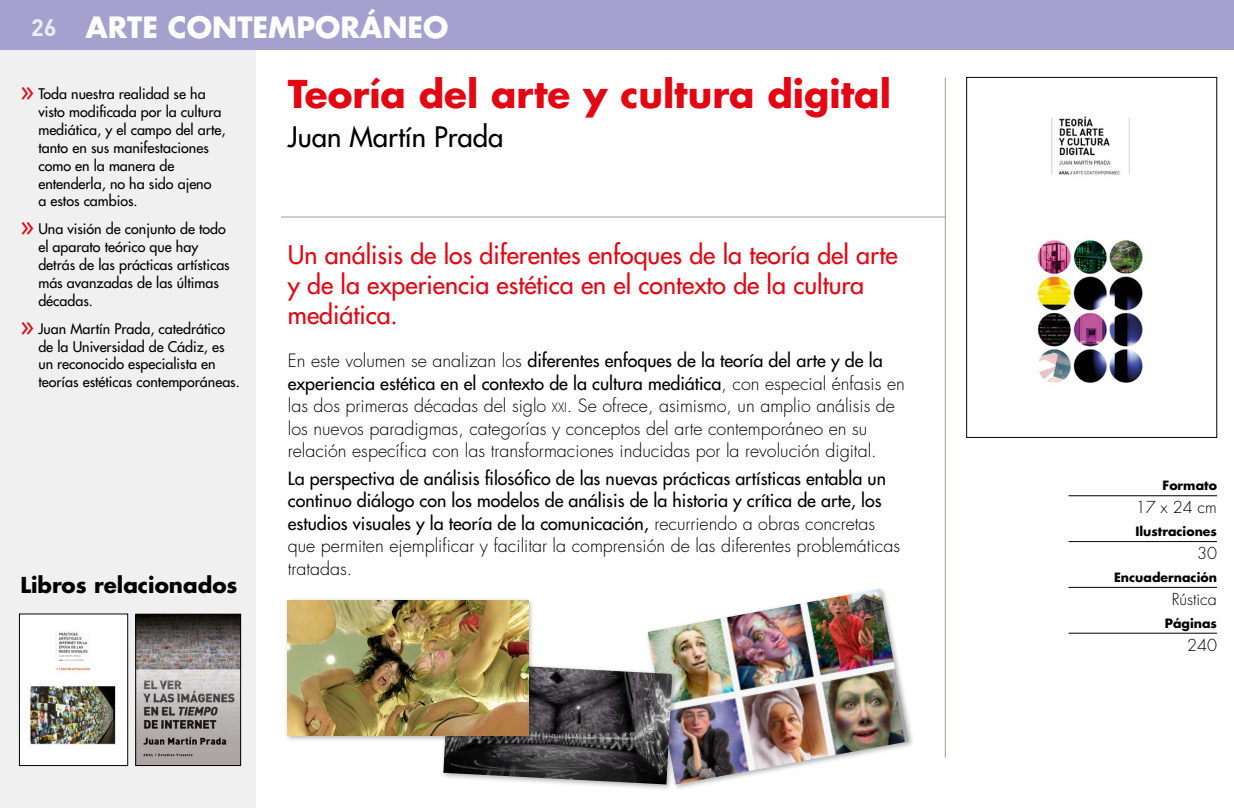
<style>
.page{position:relative;width:1234px;height:808px;background:#fff}
.page>*{position:absolute;margin:0;border:0;box-sizing:border-box;transform-origin:0 0}
.t1{font:700 37.35px "Futura Std";color:#e30613}
.t2{font:700 28.5px "Futura Std";color:#fff}
.t3{font:500 27.45px "Futura Std";color:#000}
.t4{font:500 25.05px/30.3px "Futura Std";color:#e30613}
.t5{font:700 21.45px "Futura Std";color:#000}
.t6{font:300 17.85px/22.5px "Futura Std";color:#000}
.t7{font:500 17.85px/22.5px "Futura Std";color:#000}
.t8{font:300 16.05px "Futura Std";color:#000}
.t9{font:500 14.25px/17.9px "Futura Std";color:#000}
.t10{font:700 12.45px "Futura Std";color:#000}
.s1{font-family:"DIN Pro";font-size:23.55px;color:#edecf7}
.s2{font-size:26.7px;color:#e30613}
.s3{font-weight:500}
.s4{font-size:12.45px}
.s5{font-weight:300}
</style>
<div class="page">
<img style="left:647px;top:589px;width:261px;height:195px">
<hr style="left:1068px;top:495px;width:148px;height:1px;background:#000">
<hr style="left:1068px;top:541px;width:148px;height:1px;background:#000">
<hr style="left:1068px;top:587px;width:148px;height:1px;background:#000">
<hr style="left:1068px;top:633px;width:148px;height:1px;background:#000">
<img style="left:1035px;top:116px;width:111px;height:267px">
<div style="left:966px;top:77px;width:250px;height:361px;border:1px solid #000"></div>
<div style="left:0;top:49px;width:256px;height:759px;background:#f0f0f0"></div>
<hr style="left:281px;top:217px;width:664px;height:1px;background:#a59c99">
<hr style="left:944px;top:77px;width:1px;height:681px;background:#a59c99">
<div style="left:0;top:0;width:1233px;height:49px;background:#a6a0cf"></div>
<img style="left:21px;top:616px;width:105px;height:148px">
<div style="left:19px;top:614px;width:109px;height:152px;border:1px solid #000"></div>
<img style="left:137px;top:616px;width:102px;height:148px">
<div style="left:135px;top:614px;width:106px;height:152px;border:1px solid #000"></div>
<div style="left:440px;top:659px;width:238px;height:132px;background:#000;opacity:.32"></div>
<img style="left:443px;top:662px;width:229px;height:122px">
<div style="left:284px;top:597px;width:250px;height:145px;background:#000;opacity:.32"></div>
<img style="left:288px;top:600px;width:240px;height:135px">
<h2 class="t2" style="left:31px;top:9px;width:419px"><span class="s1">26</span> ARTE CONTEMPORÁNEO</h2>
<p class="t9" style="left:38px;top:85px;width:189px;text-indent:-18px"><span class="s2">»</span> Toda nuestra realidad se ha visto modificada por la cultura mediática, y el campo del arte, tanto en sus manifestaciones como en la manera de entenderla, no ha sido ajeno<br>a estos cambios.</p>
<p class="t9" style="left:38px;top:220px;width:193px;text-indent:-18px"><span class="s2">»</span> Una visión de conjunto de todo el aparato teórico que hay detrás de las prácticas artísticas más avanzadas de las últimas décadas.</p>
<p class="t9" style="left:38px;top:320px;width:203px;text-indent:-18px"><span class="s2">»</span> Juan Martín Prada, catedrático de la Universidad de Cádiz, es un reconocido especialista en teorías estéticas contemporáneas.</p>
<h3 class="t5" style="left:21px;top:570px;width:218px">Libros relacionados</h3>
<h1 class="t1" style="left:288px;top:69px;width:604px">Teoría del arte y cultura digital</h1>
<h3 class="t3" style="left:288px;top:119px;width:217px">Juan Martín Prada</h3>
<h3 class="t4" style="left:288px;top:239px;width:611px">Un análisis de los diferentes enfoques de la teoría del arte y de la experiencia estética en el contexto de la cultura mediática.</h3>
<p class="t6" style="left:288px;top:350px;width:618px">En este volumen se analizan los <span class="s3">diferentes enfoques de la teoría del arte y de la experiencia estética en el contexto de la cultura mediática</span>, con especial énfasis en las dos primeras décadas del siglo <span class="s4">xxi</span>. Se ofrece, asimismo, un amplio análisis de los nuevos paradigmas, categorías y conceptos del arte contemporáneo en su relación específica con las transformaciones inducidas por la revolución digital.</p>
<p class="t7" style="left:288px;top:467px;width:613px">La perspectiva de análisis filosófico de las nuevas prácticas artísticas entabla un continuo diálogo con los modelos de análisis de la historia y crítica de arte, los estudios visuales y la teoría de la comunicación, <span class="s5">recurriendo a obras concretas que permiten ejemplificar y facilitar la comprensión de las diferentes problemáticas tratadas.</span></p>
<p class="t10" style="left:1162px;top:477px;width:56px">Formato</p>
<p class="t8" style="left:1135px;top:498px;width:83px">17 x 24 cm</p>
<p class="t10" style="left:1135px;top:523px;width:83px">Ilustraciones</p>
<p class="t8" style="left:1196px;top:544px;width:21px">30</p>
<p class="t10" style="left:1113px;top:569px;width:104px">Encuadernación</p>
<p class="t8" style="left:1171px;top:589px;width:47px">Rústica</p>
<p class="t10" style="left:1164px;top:615px;width:54px">Páginas</p>
<p class="t8" style="left:1186px;top:635px;width:31px">240</p>
</div>
